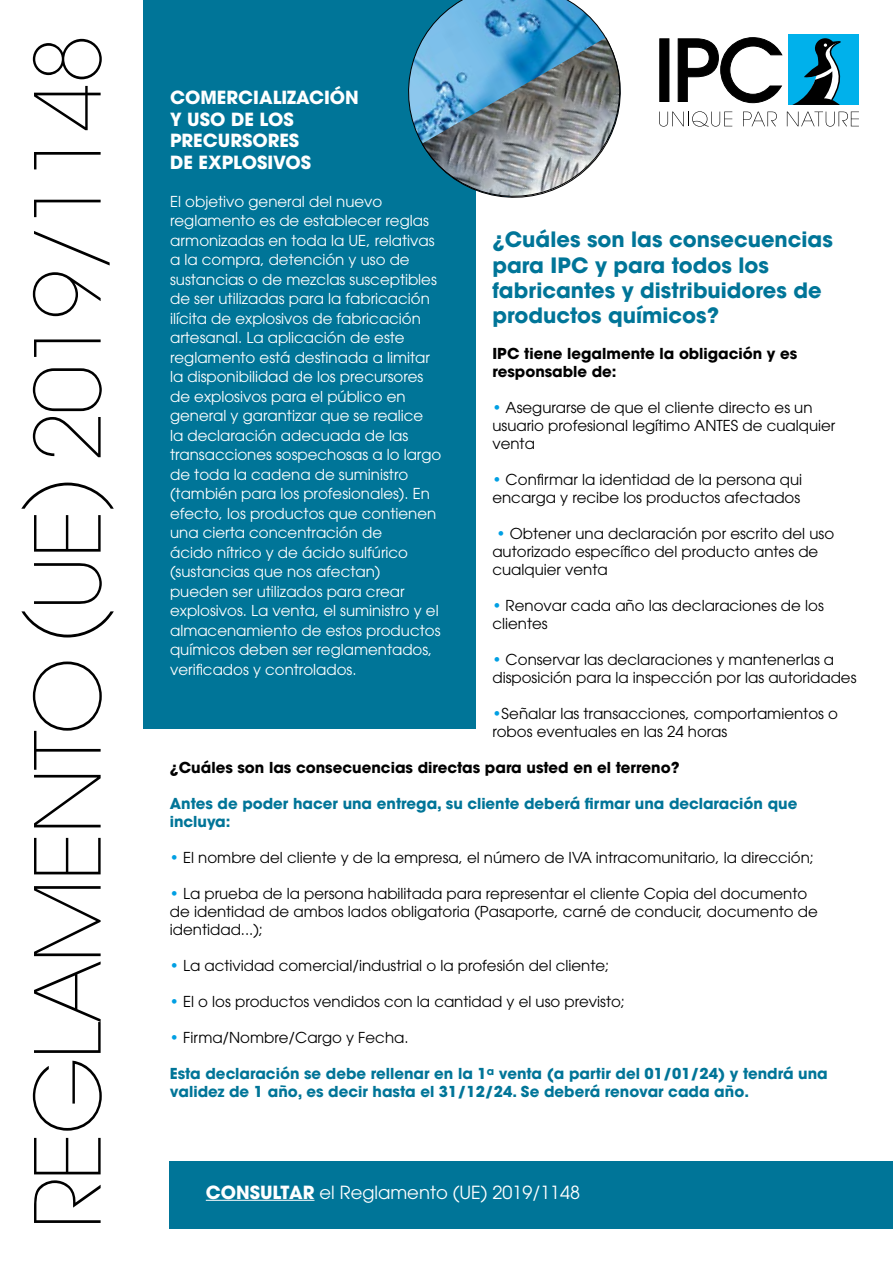
<style>
.page{position:relative;width:893px;height:1263px;background:#fff}
.page>*{position:absolute;margin:0;border:0;box-sizing:border-box;transform-origin:0 0}
.t1{font:200 90px "ITC Avant Garde Std";letter-spacing:-.025em;color:#000}
.t2{font:700 21px/25.2px "ITC Avant Garde Std";color:#007598}
.t3{font:700 18px/21.6px "ITC Avant Garde Std";color:#fff}
.t4{font:18px "ITC Avant Garde Std";color:#fff}
.t5{font:15px/18px "ITC Avant Garde Std";color:#000}
.t6{font:15px/19.5px "ITC Avant Garde Std";color:#fff}
.t7{font:700 15px/18px "ITC Avant Garde Std";color:#007598}
.t8{font:700 15px/18px "ITC Avant Garde Std";color:#000}
.s1{color:#009fe3}
.s2{font-weight:700}
</style>
<div class="page">
<div style="left:143px;top:0;width:332px;height:728px;background:#007598"></div>
<div style="left:170px;top:1161px;width:723px;height:68px;background:#007598"></div>
<svg style="left:408px;top:0;width:198px;height:212px"></svg>
<img style="left:421px;top:37px;width:200px;height:174px">
<svg style="left:659px;top:111px;width:73px;height:16px"></svg>
<svg style="left:743px;top:112px;width:34px;height:14px"></svg>
<svg style="left:787px;top:112px;width:72px;height:15px"></svg>
<div style="left:788px;top:34px;width:71px;height:71px;background:#00b1eb"></div>
<svg style="left:792px;top:38px;width:49px;height:67px"></svg>
<div style="left:659px;top:38px;width:10px;height:64px;background:#000;border:1px solid #000"></div>
<svg style="left:677px;top:37px;width:106px;height:67px"></svg>
<hr style="left:206px;top:1200px;width:108px;height:1px;background:#fff">
<h1 class="t1" style="left:13px;top:1229px;width:1196px;rotate:-90deg">REGLAMENTO (UE) 2019/1148</h1>
<p class="t3" style="left:170px;top:87px;width:190px">COMERCIALIZACIÓN<br>Y USO DE LOS<br>PRECURSORES<br>DE EXPLOSIVOS</p>
<p class="t6" style="left:170px;top:191px;width:273px">El objetivo general del nuevo reglamento es de establecer reglas armonizadas en toda la UE, relativas a la compra, detención y uso de sustancias o de mezclas susceptibles de ser utilizadas para la fabricación ilícita de explosivos de fabricación artesanal. La aplicación de este reglamento está destinada a limitar la disponibilidad de los precursores de explosivos para el público en general y garantizar que se realice<br>la declaración adecuada de las transacciones sospechosas a lo largo de toda la cadena de suministro (también para los profesionales). En efecto, los productos que contienen una cierta concentración de<br>ácido nítrico y de ácido sulfúrico (sustancias que nos afectan) pueden ser utilizados para crear explosivos. La venta, el suministro y el almacenamiento de estos productos químicos deben ser reglamentados, verificados y controlados.</p>
<h2 class="t2" style="left:492px;top:227px;width:342px">¿Cuáles son las consecuencias para IPC y para todos los fabricantes y distribuidores de productos químicos?</h2>
<p class="t8" style="left:492px;top:344px;width:306px">IPC tiene legalmente la obligación y es responsable de:</p>
<p class="t5" style="left:492px;top:398px;width:345px"><span class="s1">•</span> Asegurarse de que el cliente directo es un usuario profesional legítimo ANTES de cualquier venta</p>
<p class="t5" style="left:492px;top:470px;width:311px"><span class="s1">•</span> Confirmar la identidad de la persona qui encarga y recibe los productos afectados</p>
<p class="t5" style="left:492px;top:524px;width:343px"><span class="s1">•</span> Obtener una declaración por escrito del uso autorizado específico del producto antes de cualquier venta</p>
<p class="t5" style="left:492px;top:596px;width:333px"><span class="s1">•</span> Renovar cada año las declaraciones de los clientes</p>
<p class="t5" style="left:492px;top:650px;width:366px"><span class="s1">•</span> Conservar las declaraciones y mantenerlas a disposición para la inspección por las autoridades</p>
<p class="t5" style="left:492px;top:704px;width:347px"><span class="s1">•</span>Señalar las transacciones, comportamientos o robos eventuales en las 24 horas</p>
<p class="t8" style="left:170px;top:758px;width:511px">¿Cuáles son las consecuencias directas para usted en el terreno?</p>
<p class="t7" style="left:170px;top:794px;width:629px">Antes de poder hacer una entrega, su cliente deberá firmar una declaración que incluya:</p>
<p class="t5" style="left:170px;top:848px;width:646px"><span class="s1">•</span> El nombre del cliente y de la empresa, el número de IVA intracomunitario, la dirección;</p>
<p class="t5" style="left:170px;top:884px;width:650px"><span class="s1">•</span> La prueba de la persona habilitada para representar el cliente Copia del documento de identidad de ambos lados obligatoria (Pasaporte, carné de conducir, documento de identidad...);</p>
<p class="t5" style="left:170px;top:956px;width:441px"><span class="s1">•</span> La actividad comercial/industrial o la profesión del cliente;</p>
<p class="t5" style="left:170px;top:992px;width:457px"><span class="s1">•</span> El o los productos vendidos con la cantidad y el uso previsto;</p>
<p class="t5" style="left:170px;top:1028px;width:240px"><span class="s1">•</span> Firma/Nombre/Cargo y Fecha.</p>
<p class="t7" style="left:170px;top:1064px;width:659px">Esta declaración se debe rellenar en la 1<sup>a</sup> venta (a partir del 01/01/24) y tendrá una validez de 1 año, es decir hasta el 31/12/24. Se deberá renovar cada año.</p>
<p class="t4" style="left:206px;top:1181px;width:376px"><span class="s2">CONSULTAR</span> el Reglamento (UE) 2019/1148</p>
</div>
